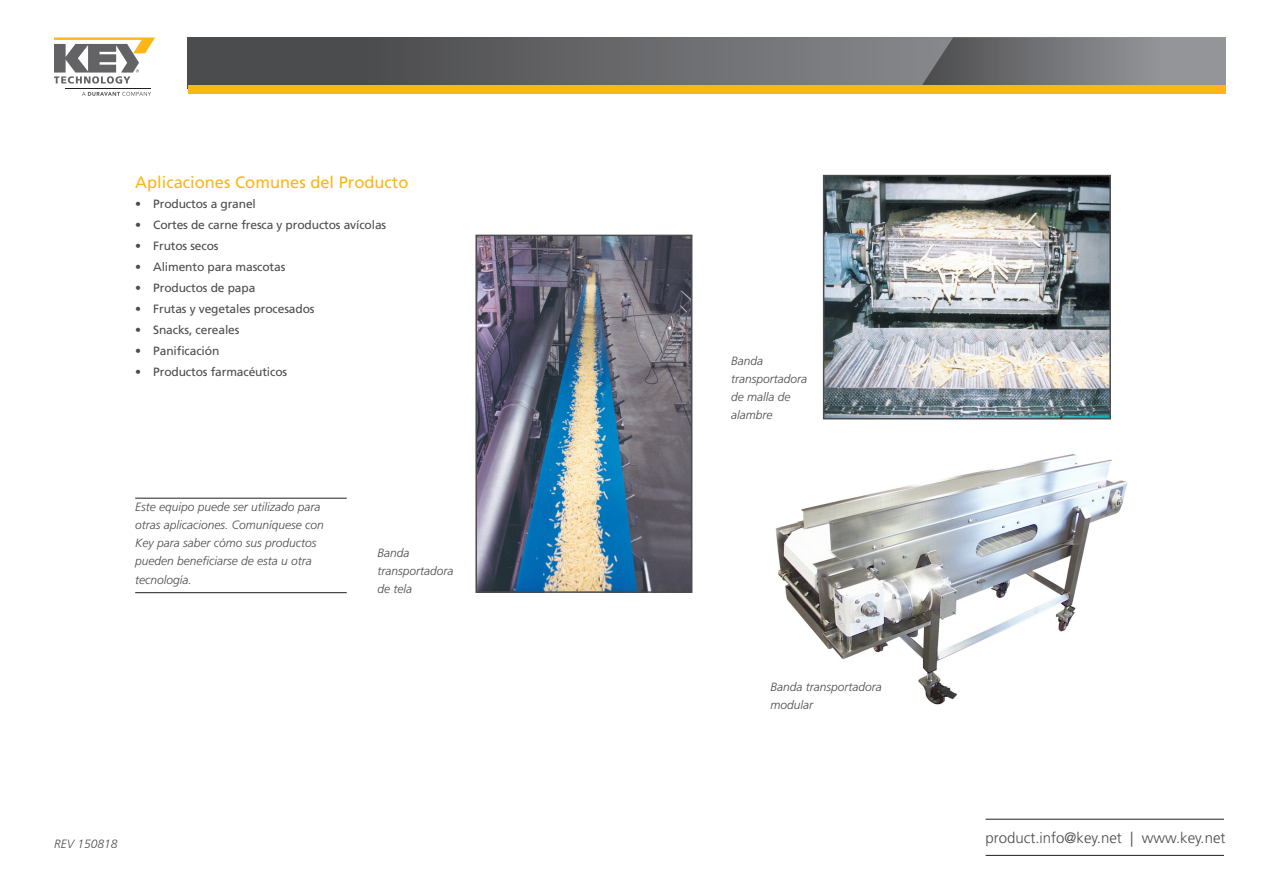
<style>
.page{position:relative;width:1263px;height:893px;background:#fff}
.page>*{position:absolute;margin:0;border:0;box-sizing:border-box;transform-origin:0 0}
.Subhead_1{font:16.5px "Frutiger LT Std";color:#fcb615}
.t1{font:300 15px "Frutiger LT Std";color:#4b4c4d}
.t2{font:italic 300 12px/18px "Frutiger LT Std";color:#4b4c4d}
.t3{font:12px "Frutiger LT Std";letter-spacing:-.01em;color:#4b4c4d}
</style>
<div class="page">
<svg style="left:188px;top:37px;width:731px;height:49px;background:#646463"></svg>
<svg style="left:919px;top:37px;width:306px;height:49px;background:#7c7c7c"></svg>
<div style="left:188px;top:86px;width:1037px;height:8px;background:#fcb615"></div>
<hr style="left:986px;top:819px;width:238px;height:1px;background:#231f20">
<hr style="left:986px;top:855px;width:238px;height:1px;background:#231f20">
<svg style="left:54px;top:38px;width:101px;height:46px"></svg>
<svg style="left:82px;top:92px;width:69px;height:4px"></svg>
<hr style="left:66px;top:89px;width:85px;height:1px;background:#231f20">
<img style="left:775px;top:454px;width:353px;height:251px">
<img style="left:826px;top:178px;width:282px;height:238px">
<div style="left:823px;top:175px;width:288px;height:244px;border:2px solid #4b4c4d"></div>
<img style="left:478px;top:238px;width:211px;height:352px">
<div style="left:475px;top:235px;width:217px;height:358px;border:2px solid #4b4c4d"></div>
<hr style="left:135px;top:498px;width:212px;height:1px;background:#231f20">
<hr style="left:135px;top:592px;width:212px;height:1px;background:#231f20">
<p class="Subhead_1" style="left:135px;top:173px;width:275px">Aplicaciones Comunes del Producto</p>
<p class="t3" style="left:135px;top:197px;width:122px">• Productos a granel</p>
<p class="t3" style="left:135px;top:218px;width:253px">• Cortes de carne fresca y productos avícolas</p>
<p class="t3" style="left:135px;top:239px;width:85px">• Frutos secos</p>
<p class="t3" style="left:135px;top:260px;width:152px">• Alimento para mascotas</p>
<p class="t3" style="left:135px;top:281px;width:122px">• Productos de papa</p>
<p class="t3" style="left:135px;top:302px;width:181px">• Frutas y vegetales procesados</p>
<p class="t3" style="left:135px;top:323px;width:106px">• Snacks, cereales</p>
<p class="t3" style="left:135px;top:344px;width:86px">• Panificación</p>
<p class="t3" style="left:135px;top:365px;width:154px">• Productos farmacéuticos</p>
<p class="t2" style="left:135px;top:498px;width:190px">Este equipo puede ser utilizado para otras aplicaciones. Comuníquese con<br>Key para saber cómo sus productos pueden beneficiarse de esta u otra tecnología.</p>
<p class="t2" style="left:377px;top:544px;width:78px">Banda transportadora de tela</p>
<p class="t2" style="left:54px;top:835px;width:65px">REV 150818</p>
<p class="t2" style="left:731px;top:352px;width:78px">Banda transportadora de malla de alambre</p>
<p class="t2" style="left:770px;top:678px;width:113px">Banda transportadora modular</p>
<p class="t1" style="left:986px;top:829px;width:241px">product.info@key.net | www.key.net</p>
</div>
